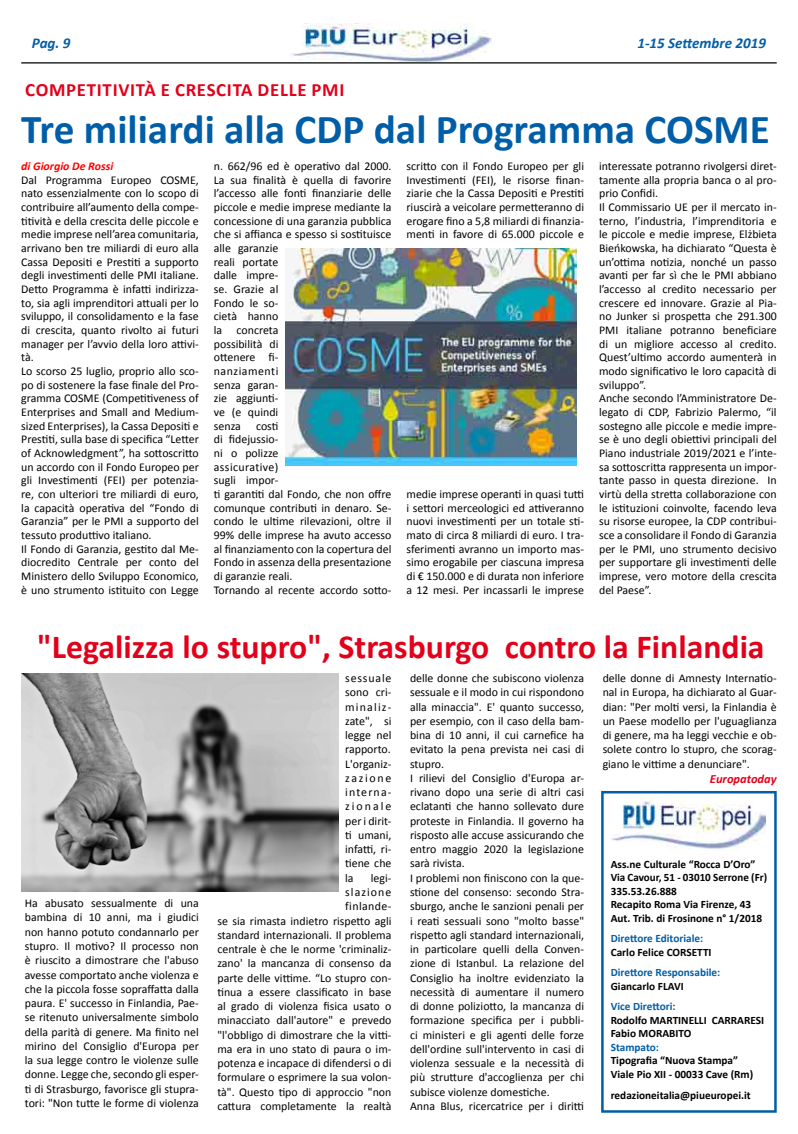
<style>
.page{position:relative;width:798px;height:1134px;background:#fff}
.page>*{position:absolute;margin:0;border:0;box-sizing:border-box;transform-origin:0 0}
.t1{font:700 41.25px "Calibri";color:#005ea8}
.t2{font:700 33.75px "Calibri";color:#e2001a}
.t3{font:700 18.75px "Calibri";color:#e2001a}
.t4{font:italic 700 15px "Calibri";color:#005ea8}
.t5{font:italic 700 12.5px "Calibri";color:#e2001a}
.t6{font:11.88px/13.6px "Calibri";color:#000;text-align:justify}
.t7{font:italic 700 11.88px "Calibri";color:#f00}
.t8{font:700 11.25px/13.5px "Calibri";color:#000}
.t9{font:700 11.25px "Calibri";color:#005ea8}
</style>
<div class="page">
<img style="left:291px;top:24px;width:201px;height:38px">
<hr style="left:21px;top:62px;width:755px;height:2px;background:#000">
<img style="left:285px;top:248px;width:290px;height:218px">
<img style="left:21px;top:673px;width:317px;height:218px">
<div style="left:601px;top:791px;width:175px;height:322px;border:2px solid #005ea8"></div>
<img style="left:611px;top:797px;width:154px;height:52px">
<p class="t4" style="left:32px;top:33px;width:40px">Pag. 9</p>
<p class="t4" style="left:637px;top:33px;width:130px">1-15 Settembre 2019</p>
<h3 class="t3" style="left:25px;top:78px;width:11px">competitivit</h3>
<h3 class="t3" style="left:144px;top:78px;width:42px">à e crescita</h3>
<h3 class="t3" style="left:257px;top:78px;width:11px">delle</h3>
<h3 class="t3" style="left:311px;top:78px;width:12px">pmi</h3>
<h1 class="t1" style="left:21px;top:103px;width:749px">Tre miliardi alla CDP dal Programma COSME</h1>
<p class="t7" style="left:21px;top:159px;width:93px">di Giorgio De Rossi</p>
<p class="t6" style="left:21px;top:173px;width:179px;text-align:left">Dal Programma Europeo COSME, nato essenzialmente con lo scopo di contribuire all’aumento della compe&shy;titività e della crescita delle piccole e medie imprese nell’area comunitaria, arrivano ben tre miliardi di euro alla Cassa Depositi e Prestiti a supporto degli investimenti delle PMI italiane.<br>Detto Programma è infatti indirizza&shy;to, sia agli imprenditori attuali per lo sviluppo, il consolidamento e la fase di crescita, quanto rivolto ai futuri manager per l’avvio della loro attivi&shy;tà.<br>Lo scorso 25 luglio, proprio allo sco&shy;po di sostenere la fase finale del Pro&shy;gramma COSME (Competitiveness of Enterprises and Small and Medium&shy;sized Enterprises), la Cassa Depositi e Prestiti, sulla base di specifica “Letter of Acknowledgment”, ha sottoscritto un accordo con il Fondo Europeo per gli Investimenti (FEI) per potenzia&shy;re, con ulteriori tre miliardi di euro, la capacità operativa del “Fondo di Garanzia” per le PMI a supporto del tessuto produttivo italiano.<br>Il Fondo di Garanzia, gestito dal Me&shy;diocredito Centrale per conto del Ministero dello Sviluppo Economico, è uno strumento istituito con Legge</p>
<p class="t6" style="left:214px;top:159px;width:179px;text-align:left">n. 662/96 ed è operativo dal 2000.<br>La sua finalità è quella di favorire l’accesso alle fonti finanziarie delle piccole e medie imprese mediante la concessione di una garanzia pubblica che si affianca e spesso si sostituisce alle garanzie<br>reali portate<br>dalle impre-<br>se. Grazie al<br>Fondo le so-<br>cietà hanno<br>la concreta<br>possibilità di<br>ottenere fi-<br>nanziamenti<br>senza garan-<br>zie aggiunti-<br>ve (e quindi<br>senza</p>
<p class="t6" style="left:406px;top:159px;width:179px">scritto con il Fondo Europeo per gli Investimenti (FEI), le risorse finan&shy;ziarie che la Cassa Depositi e Prestiti riuscirà a veicolare permetteranno di erogare fino a 5,8 miliardi di finanzia&shy;menti in favore di 65.000 piccole e</p>
<p class="t6" style="left:599px;top:159px;width:179px;text-align:left">interessate potranno rivolgersi diret&shy;tamente alla propria banca o al pro&shy;prio Confidi.<br>Il Commissario UE per il mercato in&shy;terno, l’industria, l’imprenditoria e le piccole e medie imprese, Elżbieta Bieńkowska, ha dichiarato “Questa è un’ottima notizia, nonché un passo avanti per far sì che le PMI abbiano l’accesso al credito necessario per crescere ed innovare. Grazie al Pia&shy;no Junker si prospetta che 291.300<br>PMI italiane potranno beneficiare di un migliore accesso al credito.<br>Quest’ultimo accordo aumenterà in modo significativo le loro capacità di sviluppo”.<br>Anche secondo l’Amministratore De&shy;legato di CDP, Fabrizio Palermo, “il sostegno alle piccole e medie impre&shy;se è uno degli obiettivi principali del Piano industriale 2019/2021 e l’inte&shy;sa sottoscritta rappresenta un impor&shy;tante passo in questa direzione. In virtù della stretta collaborazione con le istituzioni coinvolte, facendo leva su risorse europee, la CDP contribui&shy;sce a consolidare il Fondo di Garanzia per le PMI, uno strumento decisivo per supportare gli investimenti delle imprese, vero motore della crescita del Paese”.</p>
<p class="t6" style="left:214px;top:419px;width:179px;text-align:left;text-indent:42px">costi<br>di fidejussio-<br>ni o polizze<br>assicurative)<br>sugli impor-<br>ti garantiti dal Fondo, che non offre comunque contributi in denaro. Se&shy;condo le ultime rilevazioni, oltre il<br>99% delle imprese ha avuto accesso al finanziamento con la copertura del<br>Fondo in assenza della presentazione di garanzie reali.<br>Tornando al recente accordo sotto-</p>
<p class="t6" style="left:406px;top:487px;width:179px">medie imprese operanti in quasi tutti i settori merceologici ed attiveranno nuovi investimenti per un totale sti&shy;mato di circa 8 miliardi di euro. I tra&shy;sferimenti avranno un importo mas&shy;simo erogabile per ciascuna impresa di € 150.000 e di durata non inferiore a 12 mesi. Per incassarli le imprese</p>
<h2 class="t2" style="left:37px;top:625px;width:728px">"Legalizza lo stupro", Strasburgo contro la Finlandia</h2>
<p class="t6" style="left:25px;top:896px;width:175px;line-height:14.2px">Ha abusato sessualmente di una bambina di 10 anni, ma i giudici non hanno potuto condannarlo per stupro. Il motivo? Il processo non è riuscito a dimostrare che l'abuso avesse comportato anche violenza e che la piccola fosse sopraffatta dalla paura. E' successo in Finlandia, Pae&shy;se ritenuto universalmente simbolo della parità di genere. Ma finito nel mirino del Consiglio d'Europa per la sua legge contro le violenze sulle donne. Legge che, secondo gli esper&shy;ti di Strasburgo, favorisce gli stupra&shy;tori: "Non tutte le forme di violenza</p>
<p class="t6" style="left:345px;top:671px;width:48px;line-height:14.2px">sessuale sono cri&shy;minaliz&shy;zate", si legge nel rapporto.<br>L'organiz&shy;zazione interna&shy;zionale per i dirit&shy;ti umani, infatti, ri&shy;tiene che la</p>
<p class="t6" style="left:217px;top:871px;width:175px;line-height:14.2px;text-align:right">legi-<br>slazione<br>finlande-<br>se sia rimasta indietro rispetto agli standard internazionali. Il problema centrale è che le norme 'criminaliz&shy;zano' la mancanza di consenso da parte delle vittime. “Lo stupro con&shy;tinua a essere classificato in base al grado di violenza fisica usato o minacciato dall'autore" e prevedo "l'obbligo di dimostrare che la vitti&shy;ma era in uno stato di paura o im&shy;potenza e incapace di difendersi o di formulare o esprimere la sua volon&shy;tà". Questo tipo di approccio "non cattura completamente la realtà</p>
<p class="t6" style="left:410px;top:671px;width:175px;line-height:14.2px;text-align:left">delle donne che subiscono violenza sessuale e il modo in cui rispondono alla minaccia". E' quanto successo, per esempio, con il caso della bam&shy;bina di 10 anni, il cui carnefice ha evitato la pena prevista nei casi di stupro.<br>I rilievi del Consiglio d'Europa ar&shy;rivano dopo una serie di altri casi eclatanti che hanno sollevato dure proteste in Finlandia. Il governo ha risposto alle accuse assicurando che entro maggio 2020 la legislazione sarà rivista.<br>I problemi non finiscono con la que&shy;stione del consenso: secondo Stra&shy;sburgo, anche le sanzioni penali per i reati sessuali sono "molto basse" rispetto agli standard internazionali, in particolare quelli della Conven&shy;zione di Istanbul. La relazione del Consiglio ha inoltre evidenziato la necessità di aumentare il numero di donne poliziotto, la mancanza di formazione specifica per i pubbli&shy;ci ministeri e gli agenti delle forze dell'ordine sull'intervento in casi di violenza sessuale e la necessità di più strutture d'accoglienza per chi subisce violenze domestiche.<br>Anna Blus, ricercatrice per i diritti</p>
<p class="t6" style="left:602px;top:671px;width:175px;line-height:14.2px">delle donne di Amnesty Internatio&shy;nal in Europa, ha dichiarato al Guar&shy;dian: "Per molti versi, la Finlandia è un Paese modello per l'uguaglianza di genere, ma ha leggi vecchie e ob&shy;solete contro lo stupro, che scorag&shy;giano le vittime a denunciare".</p>
<p class="t5" style="left:709px;top:771px;width:68px">Europatoday</p>
<p class="t8" style="left:610px;top:857px;width:158px">Ass.ne Culturale “Rocca D’Oro”<br>Via Cavour, 51 - 03010 Serrone (Fr)<br>335.53.26.888<br>Recapito Roma Via Firenze, 43<br>Aut. Trib. di Frosinone n° 1/2018</p>
<p class="t9" style="left:610px;top:931px;width:94px">Direttore Editoriale:</p>
<p class="t8" style="left:610px;top:945px;width:102px">Carlo Felice CORSETTI</p>
<p class="t9" style="left:610px;top:965px;width:111px">Direttore Responsabile:</p>
<p class="t8" style="left:610px;top:979px;width:74px">Giancarlo FLAVI</p>
<p class="t9" style="left:610px;top:999px;width:66px">Vice Direttori:</p>
<p class="t8" style="left:610px;top:1013px;width:155px">Rodolfo MARTINELLI CARRARESI<br>Fabio MORABITO</p>
<p class="t9" style="left:610px;top:1040px;width:50px">Stampato:</p>
<p class="t8" style="left:610px;top:1054px;width:144px">Tipografia “Nuova Stampa”<br>Viale Pio XII - 00033 Cave (Rm)</p>
<p class="t8" style="left:610px;top:1088px;width:141px">redazioneitalia@piueuropei.it</p>
</div>
